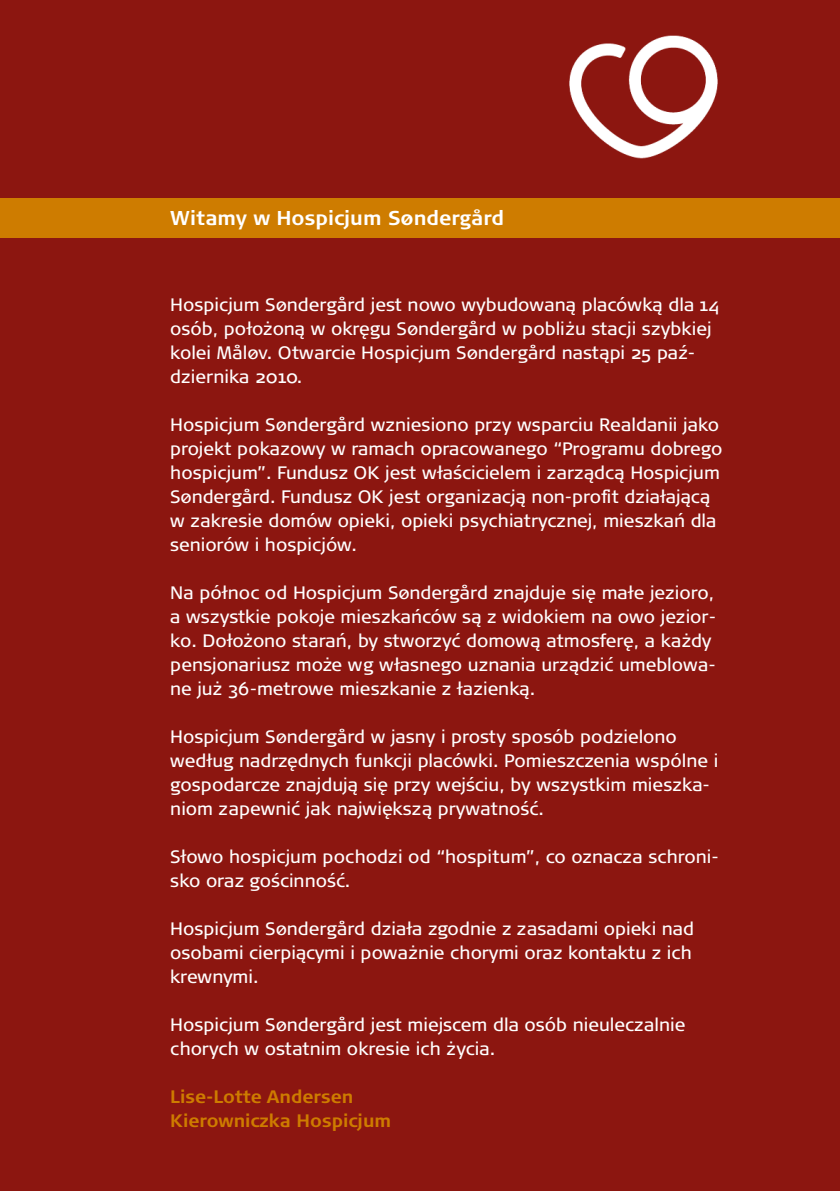
<style>
.page{position:relative;width:840px;height:1191px;background:#fff}
.page>*{position:absolute;margin:0;border:0;box-sizing:border-box;transform-origin:0 0}
.t1{font:700 20px "Signa Pro";color:#fff}
.t2{font:18px/24px "Signa Pro";color:#fff}
.t3{font:700 18px/24px "Signa Pro";color:#ce7c00}
</style>
<div class="page">
<div style="left:0;top:0;width:839px;height:1191px;background:#8c1610"></div>
<div style="left:0;top:198px;width:839px;height:40px;background:#ce7c00"></div>
<img style="left:569px;top:35px;width:149px;height:124px">
<p class="t1" style="left:170px;top:206px;width:335px">Witamy w Hospicjum Søndergård</p>
<p class="t2" style="left:170px;top:292px;width:550px">Hospicjum Søndergård jest nowo wybudowaną placówką dla 14 osób, położoną w okręgu Søndergård w pobliżu stacji szybkiej kolei Måløv. Otwarcie Hospicjum Søndergård nastąpi 25 paź&shy;dziernika 2010.</p>
<p class="t2" style="left:170px;top:412px;width:553px">Hospicjum Søndergård wzniesiono przy wsparciu Realdanii jako projekt pokazowy w ramach opracowanego “Programu dobrego hospicjum”. Fundusz OK jest właścicielem i zarządcą Hospicjum Søndergård. Fundusz OK jest organizacją non-profit działającą w zakresie domów opieki, opieki psychiatrycznej, mieszkań dla seniorów i hospicjów.</p>
<p class="t2" style="left:170px;top:580px;width:547px">Na północ od Hospicjum Søndergård znajduje się małe jezioro, a wszystkie pokoje mieszkańców są z widokiem na owo jezior&shy;ko. Dołożono starań, by stworzyć domową atmosferę, a każdy pensjonariusz może wg własnego uznania urządzić umeblowa&shy;ne już 36-metrowe mieszkanie z łazienką.</p>
<p class="t2" style="left:170px;top:724px;width:549px">Hospicjum Søndergård w jasny i prosty sposób podzielono według nadrzędnych funkcji placówki. Pomieszczenia wspólne i gospodarcze znajdują się przy wejściu, by wszystkim mieszka&shy;niom zapewnić jak największą prywatność.</p>
<p class="t2" style="left:170px;top:844px;width:549px">Słowo hospicjum pochodzi od “hospitum”, co oznacza schroni&shy;sko oraz gościnność.</p>
<p class="t2" style="left:170px;top:916px;width:525px;text-align:justify">Hospicjum Søndergård działa zgodnie z zasadami opieki nad osobami cierpiącymi i poważnie chorymi oraz kontaktu z ich krewnymi.</p>
<p class="t2" style="left:170px;top:1012px;width:516px">Hospicjum Søndergård jest miejscem dla osób nieuleczalnie chorych w ostatnim okresie ich życia.</p>
<p class="t3" style="left:170px;top:1084px;width:222px">Lise-Lotte Andersen<br>Kierowniczka Hospicjum</p>
</div>
